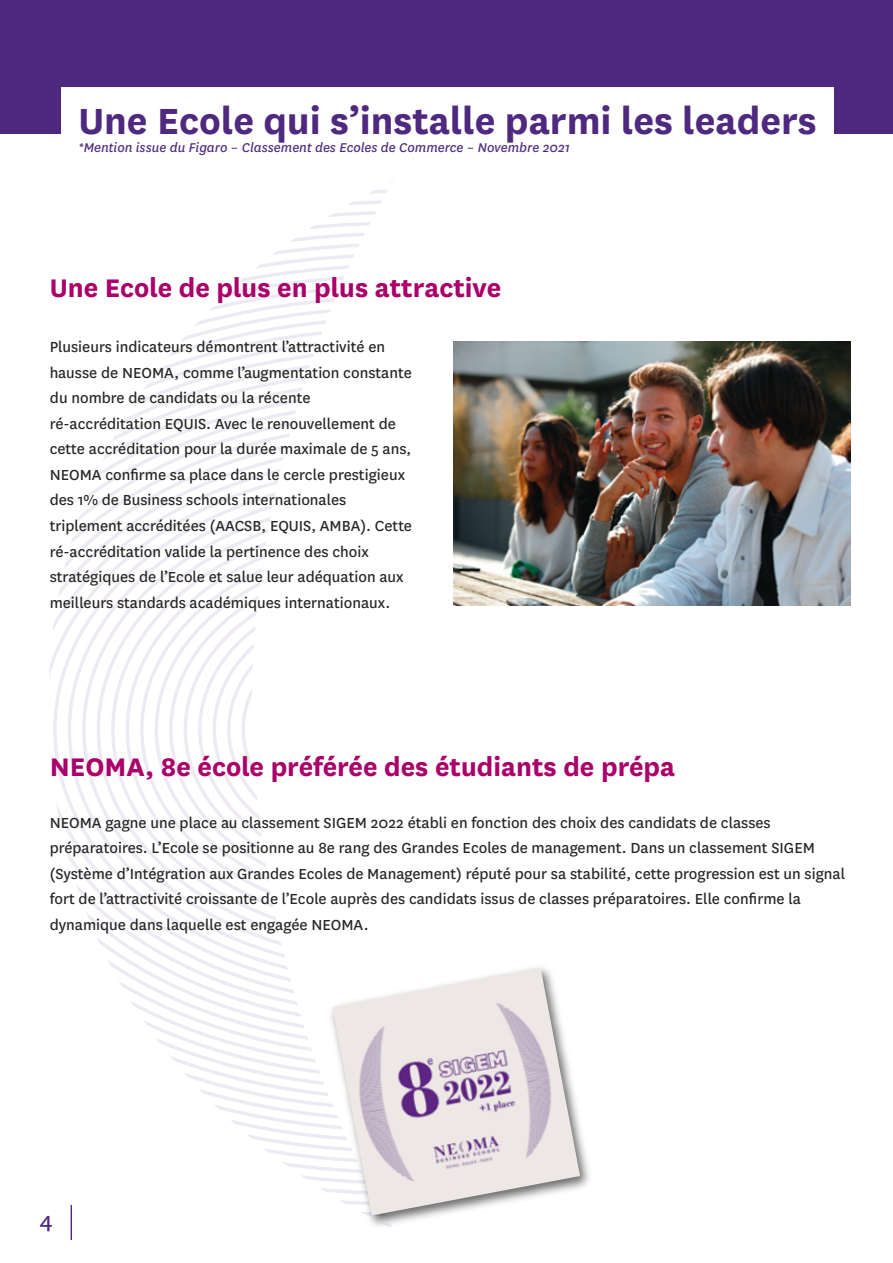
<style>
.page{position:relative;width:893px;height:1263px;background:#fff}
.page>*{position:absolute;margin:0;border:0;box-sizing:border-box;transform-origin:0 0}
.t1{font:700 42.45px "National";color:#4f2980}
.t2{font:700 29.7px "National";color:#aa0069}
.t3{font:25.2px "National";color:#4f2980}
.t4{font:16.95px/25.5px "National";color:#262625}
.t5{font:italic 14.85px "National";color:#4f2980}
</style>
<div class="page">
<div style="left:0;top:0;width:893px;height:134px;background:#4f2980"></div>
<div style="left:62px;top:87px;width:772px;height:49px;background:#fff"></div>
<svg style="left:49px;top:181px;width:344px;height:1048px"></svg>
<img style="left:324px;top:960px;width:265px;height:269px">
<img style="left:332px;top:968px;width:248px;height:247px">
<img style="left:454px;top:341px;width:396px;height:264px">
<hr style="left:71px;top:1205px;width:1px;height:35px;background:#4f2980">
<h1 class="t1" style="left:78px;top:91px;width:740px">Une Ecole qui s’installe parmi les leaders</h1>
<p class="t5" style="left:78px;top:138px;width:493px">*Mention issue du Figaro – Classement des Ecoles de Commerce – Novembre 2021</p>
<h2 class="t2" style="left:50px;top:267px;width:453px">Une Ecole de plus en plus attractive</h2>
<p class="t4" style="left:50px;top:334px;width:364px">Plusieurs indicateurs démontrent l’attractivité en hausse de NEOMA, comme l’augmentation constante du nombre de candidats ou la récente ré-accréditation EQUIS. Avec le renouvellement de cette accréditation pour la durée maximale de 5 ans, NEOMA confirme sa place dans le cercle prestigieux des 1% de Business schools internationales triplement accréditées (AACSB, EQUIS, AMBA). Cette ré-accréditation valide la pertinence des choix stratégiques de l’Ecole et salue leur adéquation aux meilleurs standards académiques internationaux.</p>
<h2 class="t2" style="left:50px;top:746px;width:627px">NEOMA, 8e école préférée des étudiants de prépa</h2>
<p class="t4" style="left:50px;top:809px;width:797px">NEOMA gagne une place au classement SIGEM 2022 établi en fonction des choix des candidats de classes préparatoires. L’Ecole se positionne au 8e rang des Grandes Ecoles de management. Dans un classement SIGEM (Système d’Intégration aux Grandes Ecoles de Management) réputé pour sa stabilité, cette progression est un signal fort de l’attractivité croissante de l’Ecole auprès des candidats issus de classes préparatoires. Elle confirme la dynamique dans laquelle est engagée NEOMA.</p>
<h3 class="t3" style="left:40px;top:1204px;width:14px">4</h3>
</div>
